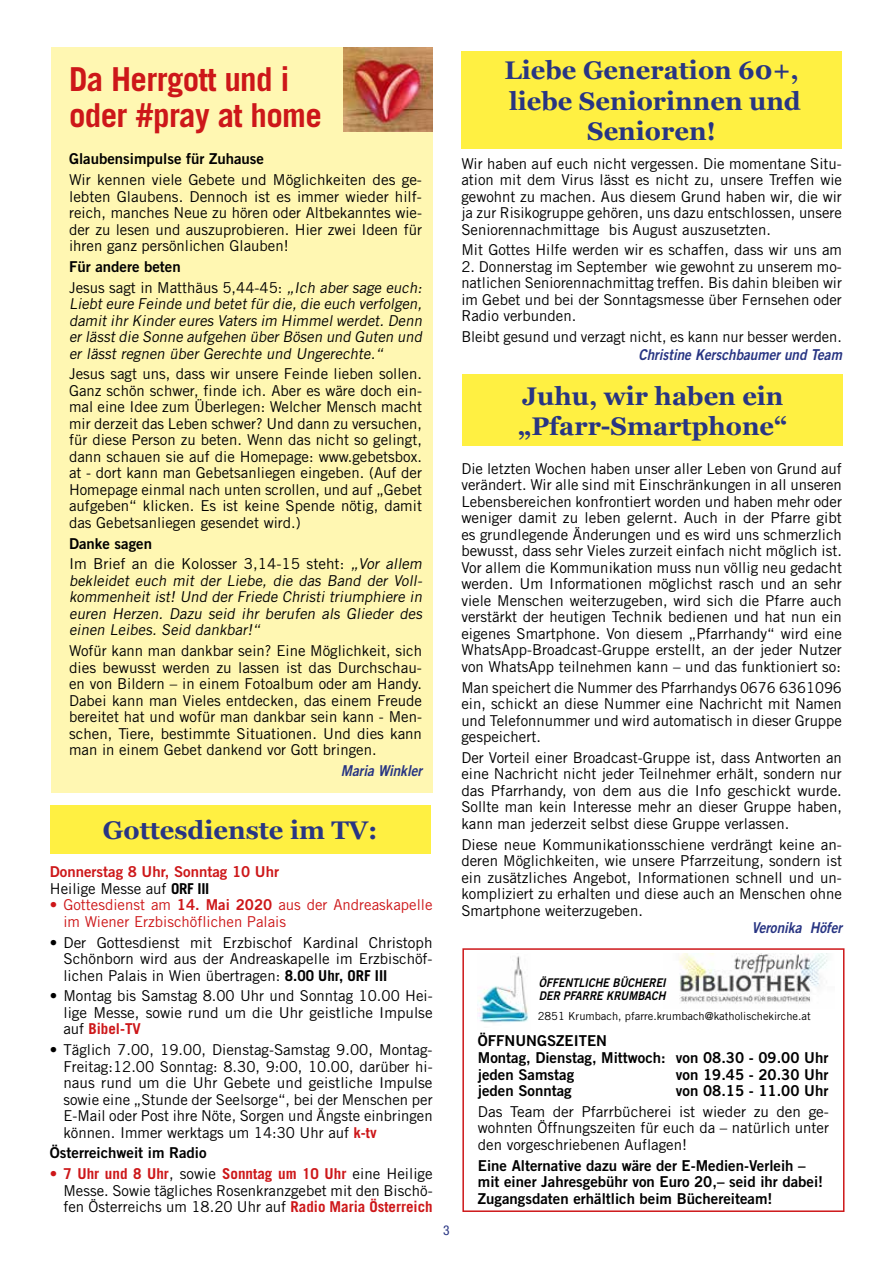
<style>
.page{position:relative;width:893px;height:1263px;background:#fff}
.page>*{position:absolute;margin:0;border:0;box-sizing:border-box;transform-origin:0 0}
.t1{font:700 33px/36px "Trade Gothic";letter-spacing:-.02em;color:#cd1719}
.t2{font:700 25.5px/30.6px "Georgia";color:#283583;text-align:center}
.t3{font:15px/16.5px "Trade Gothic";color:#000;text-align:justify}
.t4{font:italic 15px/16.5px "Trade Gothic";color:#000;text-align:justify}
.t5{font:15px/16.5px "Trade Gothic Bold Two";color:#000}
.t6{font:15px/16.5px "Trade Gothic";color:#cd1719}
.t7{font:italic 15px "Trade Gothic Bold Two";color:#283583;scale:.9 1}
.t8{font:15px "Trade Gothic Bold Two";color:#cd1719}
.t9{font:condensed 13.5px "Helvetica Neue LT Std";color:#283583}
.t10{font:italic 12px/13.5px "Trade Gothic Bold Two";color:#000;scale:.9 1}
.t11{font:11.1px "Trade Gothic";color:#000}
.s1{font-style:normal}
.s2{font-weight:700}
.s3{font-family:"Trade Gothic Bold Two"}
.s4{font-weight:700;color:#cd1719}
</style>
<div class="page">
<div style="left:50px;top:805px;width:381px;height:49px;background:#fff042"></div>
<div style="left:461px;top:51px;width:381px;height:98px;background:#fff042"></div>
<div style="left:462px;top:375px;width:381px;height:71px;background:#fff042"></div>
<div style="left:462px;top:948px;width:382px;height:264px;border:2px solid #cd1719"></div>
<img style="left:679px;top:954px;width:149px;height:50px">
<img style="left:477px;top:956px;width:52px;height:67px">
<div style="left:51px;top:48px;width:382px;height:745px;background:#fff7b2"></div>
<img style="left:343px;top:48px;width:90px;height:84px">
<h1 class="t1" style="left:69px;top:61px;width:254px">Da Herrgott und i oder #pray at home</h1>
<p class="t5" style="left:69px;top:150px;width:197px">Glaubensimpulse für Zuhause</p>
<p class="t3" style="left:69px;top:171px;width:354px">Wir kennen viele Gebete und Möglichkeiten des ge&shy;lebten Glaubens. Dennoch ist es immer wieder hilf&shy;reich, manches Neue zu hören oder Altbekanntes wie&shy;der zu lesen und auszuprobieren. Hier zwei Ideen für ihren ganz persönlichen Glauben!</p>
<p class="t5" style="left:69px;top:258px;width:113px">Für andere beten</p>
<p class="t4" style="left:69px;top:279px;width:357px"><span class="s1">Jesus sagt in Matthäus 5,44-45:</span> „Ich aber sage euch:<br>Liebteure Feinde und betetfürdie,die euch verfolgen, damit ihrKinder eures Vaters im Himmel werdet. Denn erlässtdie Sonne aufgehen überBösen und Guten und er lässt regnen über Gerechte und Ungerechte.“</p>
<p class="t3" style="left:69px;top:366px;width:354px">Jesus sagt uns, dass wir unsere Feinde lieben sollen.<br>Ganz schön schwer, finde ich. Aber es wäre doch ein&shy;mal eine Idee zum Überlegen: Welcher Mensch macht mir derzeit das Leben schwer? Und dann zu versuchen, für diese Person zu beten. Wenn das nicht so gelingt, dann schauen sie auf die Homepage: www.gebetsbox. at - dort kann man Gebetsanliegen eingeben. (Auf der Homepage einmal nach unten scrollen, und auf „Gebet aufgeben“ klicken. Es ist keine Spende nötig, damit das Gebetsanliegen gesendet wird.)</p>
<p class="t5" style="left:69px;top:535px;width:84px">Danke sagen</p>
<p class="t4" style="left:69px;top:556px;width:357px"><span class="s1">Im Brief an die Kolosser 3,14-15 steht:</span> „Vor allem bekleidet euch mit der Liebe, die das Band der Voll&shy;kommenheit ist! Und der Friede Christi triumphiere in euren Herzen. Dazu seid ihr berufen als Glieder des einen Leibes. Seid dankbar!“</p>
<p class="t3" style="left:69px;top:642px;width:354px">Wofür kann man dankbar sein? Eine Möglichkeit, sich dies bewusst werden zu lassen ist das Durchschau&shy;en von Bildern – in einem Fotoalbum oder am Handy.<br>Dabei kann man Vieles entdecken, das einem Freude bereitet hat und wofür man dankbar sein kann - Men&shy;schen, Tiere, bestimmte Situationen. Und dies kann man in einem Gebet dankend vor Gott bringen.</p>
<p class="t7" style="left:341px;top:761px;width:92px">Maria Winkler</p>
<h2 class="t2" style="left:103px;top:814px;width:276px">Gottesdienste im TV:</h2>
<p class="t8" style="left:50px;top:863px;width:231px">Donnerstag 8 Uhr, Sonntag 10 Uhr</p>
<p class="t3" style="left:50px;top:880px;width:161px">Heilige Messe auf <span class="s2">ORF III</span></p>
<p class="t6" style="left:63px;top:897px;width:371px;text-indent:-14px">• Gottesdienst am <span class="s3">14. Mai 2020</span> aus der Andreaskapelle im Wiener Erzbischöflichen Palais</p>
<p class="t3" style="left:63px;top:934px;width:371px;text-indent:-14px">• Der Gottesdienst mit Erzbischof Kardinal Christoph Schönborn wird aus der Andreaskapelle im Erzbischöf&shy;lichen Palais in Wien übertragen: <span class="s2">8.00 Uhr, ORF III</span></p>
<p class="t3" style="left:63px;top:988px;width:371px;text-indent:-14px">• Montag bis Samstag 8.00 Uhr und Sonntag 10.00 Hei&shy;lige Messe, sowie rund um die Uhr geistliche Impulse auf <span class="s4">Bibel-TV</span></p>
<p class="t3" style="left:63px;top:1041px;width:371px;text-indent:-14px">• Täglich 7.00, 19.00, Dienstag-Samstag 9.00, Montag-Freitag:12.00 Sonntag: 8.30, 9:00, 10.00, darüber hi&shy;naus rund um die Uhr Gebete und geistliche Impulse sowie eine „Stunde der Seelsorge“, bei der Menschen per E-Mail oder Post ihre Nöte, Sorgen und Ängste einbringen können. Immer werktags um 14:30 Uhr auf <span class="s4">k-tv</span></p>
<p class="t5" style="left:50px;top:1144px;width:158px">Österreichweit im Radio</p>
<p class="t3" style="left:63px;top:1165px;width:371px;text-indent:-14px"><span class="s4">• 7 Uhr und 8 Uhr</span>, sowie <span class="s4">Sonntag um 10 Uhr</span> eine Heilige Messe. Sowie tägliches Rosenkranzgebet mit den Bischö&shy;fen Österreichs um 18.20 Uhr auf <span class="s4">Radio Maria Österreich</span></p>
<p class="t9" style="left:443px;top:1223px;width:8px">3</p>
<h2 class="t2" style="left:504px;top:54px;width:298px">Liebe Generation 60+, liebe Seniorinnen und<br>Senioren!</h2>
<p class="t3" style="left:461px;top:155px;width:382px">Wir haben auf euch nicht vergessen. Die momentane Situ&shy;ation mit dem Virus lässt es nicht zu, unsere Treffen wie gewohnt zu machen. Aus diesem Grund haben wir, die wir ja zur Risikogruppe gehören, uns dazu entschlossen, unsere Seniorennachmittage bis August auszusetzten.</p>
<p class="t3" style="left:461px;top:242px;width:382px">Mit Gottes Hilfe werden wir es schaffen, dass wir uns am</p>
<p class="t3" style="left:461px;top:258px;width:382px">2. Donnerstag im September wie gewohnt zu unserem mo&shy;natlichen Seniorennachmittag treffen. Bis dahin bleiben wir im Gebet und bei der Sonntagsmesse über Fernsehen oder Radio verbunden.</p>
<p class="t3" style="left:461px;top:328px;width:382px">Bleibt gesund und verzagt nicht, es kann nur besser werden.</p>
<p class="t7" style="left:639px;top:345px;width:227px">Christine Kerschbaumer und Team</p>
<h2 class="t2" style="left:518px;top:379px;width:271px;text-align:left">Juhu, wir haben ein „Pfarr-Smartphone“</h2>
<p class="t3" style="left:461px;top:460px;width:382px">Die letzten Wochen haben unser aller Leben von Grund auf verändert. Wir alle sind mit Einschränkungen in all unseren Lebensbereichen konfrontiert worden und haben mehr oder weniger damit zu leben gelernt. Auch in der Pfarre gibt es grundlegende Änderungen und es wird uns schmerzlich bewusst, dass sehr Vieles zurzeit einfach nicht möglich ist.<br>Vor allem die Kommunikation muss nun völlig neu gedacht werden. Um Informationen möglichst rasch und an sehr viele Menschen weiterzugeben, wird sich die Pfarre auch verstärkt der heutigen Technik bedienen und hat nun ein eigenes Smartphone. Von diesem „Pfarrhandy“ wird eine WhatsApp-Broadcast-Gruppe erstellt, an der jeder Nutzer von WhatsApp teilnehmen kann – und das funktioniert so:</p>
<p class="t3" style="left:461px;top:679px;width:382px">Man speichert die Nummer des Pfarrhandys 0676 6361096 ein, schickt an diese Nummer eine Nachricht mit Namen und Telefonnummer und wird automatisch in dieser Gruppe gespeichert.</p>
<p class="t3" style="left:461px;top:749px;width:382px">Der Vorteil einer Broadcast-Gruppe ist, dass Antworten an eine Nachricht nicht jeder Teilnehmer erhält, sondern nur das Pfarrhandy, von dem aus die Info geschickt wurde.<br>Sollte man kein Interesse mehr an dieser Gruppe haben, kann man jederzeit selbst diese Gruppe verlassen.</p>
<p class="t3" style="left:461px;top:836px;width:382px">Diese neue Kommunikationsschiene verdrängt keine an&shy;deren Möglichkeiten, wie unsere Pfarrzeitung, sondern ist ein zusätzliches Angebot, Informationen schnell und un&shy;kompliziert zu erhalten und diese auch an Menschen ohne Smartphone weiterzugeben.</p>
<p class="t7" style="left:752px;top:919px;width:102px">Veronika Höfer</p>
<p class="t10" style="left:539px;top:976px;width:142px">ÖFFENTLICHE BÜCHEREI<br>DER PFARRE KRUMBACH</p>
<p class="t11" style="left:538px;top:1009px;width:275px">2851 Krumbach, pfarre.krumbach@katholischekirche.at</p>
<p class="t5" style="left:478px;top:1033px;width:352px">ÖFFNUNGSZEITEN<br>Montag, Dienstag, Mittwoch: von 08.30 - 09.00 Uhr jeden Samstag</p>
<p class="t5" style="left:676px;top:1066px;width:154px">von 19.45 - 20.30 Uhr</p>
<p class="t5" style="left:478px;top:1082px;width:95px">jeden Sonntag</p>
<p class="t5" style="left:676px;top:1082px;width:154px">von 08.15 - 11.00 Uhr</p>
<p class="t3" style="left:478px;top:1103px;width:353px">Das Team der Pfarrbücherei ist wieder zu den ge&shy;wohnten Öffnungszeiten für euch da – natürlich unter den vorgeschriebenen Auflagen!</p>
<p class="t5" style="left:478px;top:1156px;width:347px">Eine Alternative dazu wäre der E-Medien-Verleih – mit einer Jahresgebühr von Euro 20,– seid ihr dabei!<br>Zugangsdaten erhältlich beim Büchereiteam!</p>
</div>
